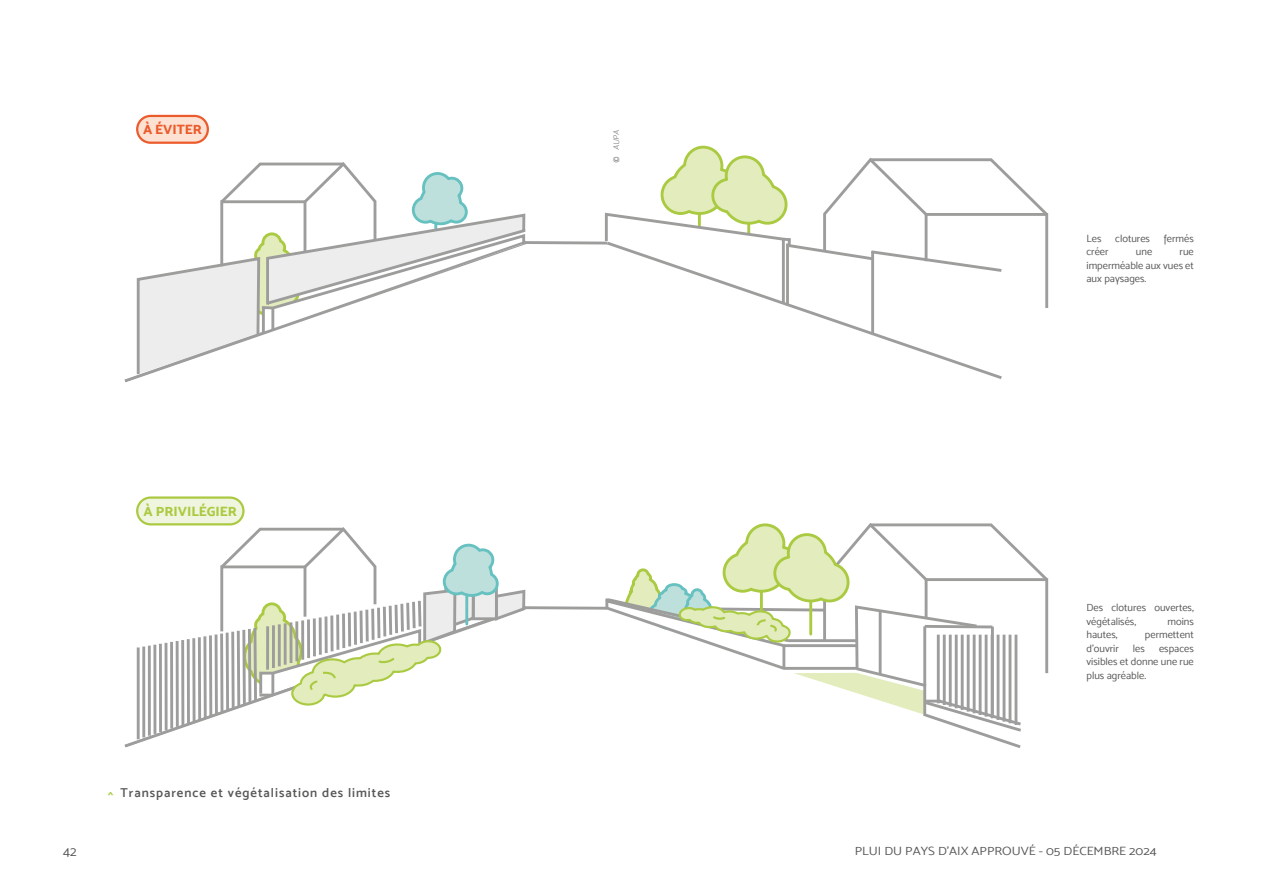
<style>
.page{position:relative;width:1263px;height:893px;background:#fff}
.page>*{position:absolute;margin:0;border:0;box-sizing:border-box;transform-origin:0 0}
.t1{font:13.5px "Mosk Extra Bold 800";color:#abca41}
.t2{font:13.5px "Mosk Extra Bold 800";color:#eb5b2b}
.t3{font:13.5px "Mosk Normal 400";color:#575756}
.t4{font:12.9px "Mosk Semi Bold 600";letter-spacing:.075em;color:#575756}
.t5{font:12px "Mosk Normal 400";color:#575756;scale:1.1 1}
.t6{font:10.5px/13.5px "Mosk Normal 400";color:#575756;text-align:justify}
.t7{font:italic 8.25px "Mosk Extra Light 200";color:#6b6b6a}
.s1{color:#abca41}
.s2{font-family:"Calibri";font-style:normal}
</style>
<div class="page">
<svg style="left:802px;top:311px;width:200px;height:68px"></svg>
<svg style="left:220px;top:162px;width:306px;height:77px"></svg>
<svg style="left:529px;top:606px;width:74px;height:4px"></svg>
<hr style="left:871px;top:251px;width:3px;height:83px;background:#9d9d9c">
<svg style="left:603px;top:145px;width:446px;height:166px"></svg>
<svg style="left:124px;top:239px;width:405px;height:144px"></svg>
<svg style="left:603px;top:523px;width:446px;height:225px"></svg>
<svg style="left:136px;top:115px;width:73px;height:29px;background:#f9ccb9"></svg>
<svg style="left:136px;top:496px;width:391px;height:248px"></svg>
<p class="t2" style="left:143px;top:121px;width:60px">À ÉVITER</p>
<p class="t1" style="left:144px;top:503px;width:95px">À PRIVILÉGIER</p>
<p class="t4" style="left:108px;top:785px;width:284px"><span class="s1">^</span> Transparence et végétalisation des limites</p>
<p class="t7" style="left:612px;top:163px;width:35px;rotate:-90deg"><span class="s2">©</span> AUPA</p>
<p class="t6" style="left:1086px;top:231px;width:16px">Les</p>
<p class="t6" style="left:1115px;top:231px;width:36px">clotures</p>
<p class="t6" style="left:1164px;top:231px;width:32px">fermés</p>
<p class="t6" style="left:1086px;top:245px;width:24px">créer</p>
<p class="t6" style="left:1136px;top:245px;width:18px">une</p>
<p class="t6" style="left:1086px;top:245px;width:109px;text-indent:93px">rue imperméable aux vues et aux paysages.</p>
<p class="t6" style="left:1086px;top:601px;width:109px">Des clotures ouvertes, végétalisés,</p>
<p class="t6" style="left:1167px;top:614px;width:28px">moins</p>
<p class="t6" style="left:1086px;top:628px;width:33px">hautes,</p>
<p class="t6" style="left:1145px;top:628px;width:50px">permettent</p>
<p class="t6" style="left:1086px;top:641px;width:34px">d'ouvrir</p>
<p class="t6" style="left:1133px;top:641px;width:14px">les</p>
<p class="t6" style="left:1086px;top:641px;width:109px;text-indent:73px">espaces visibles et donne une rue plus agréable.</p>
<p class="t3" style="left:63px;top:843px;width:15px">42</p>
<p class="t5" style="left:855px;top:844px;width:276px">PLUI DU PAYS D'AIX APPROUVÉ - 05 DÉCEMBRE 2024</p>
</div>
